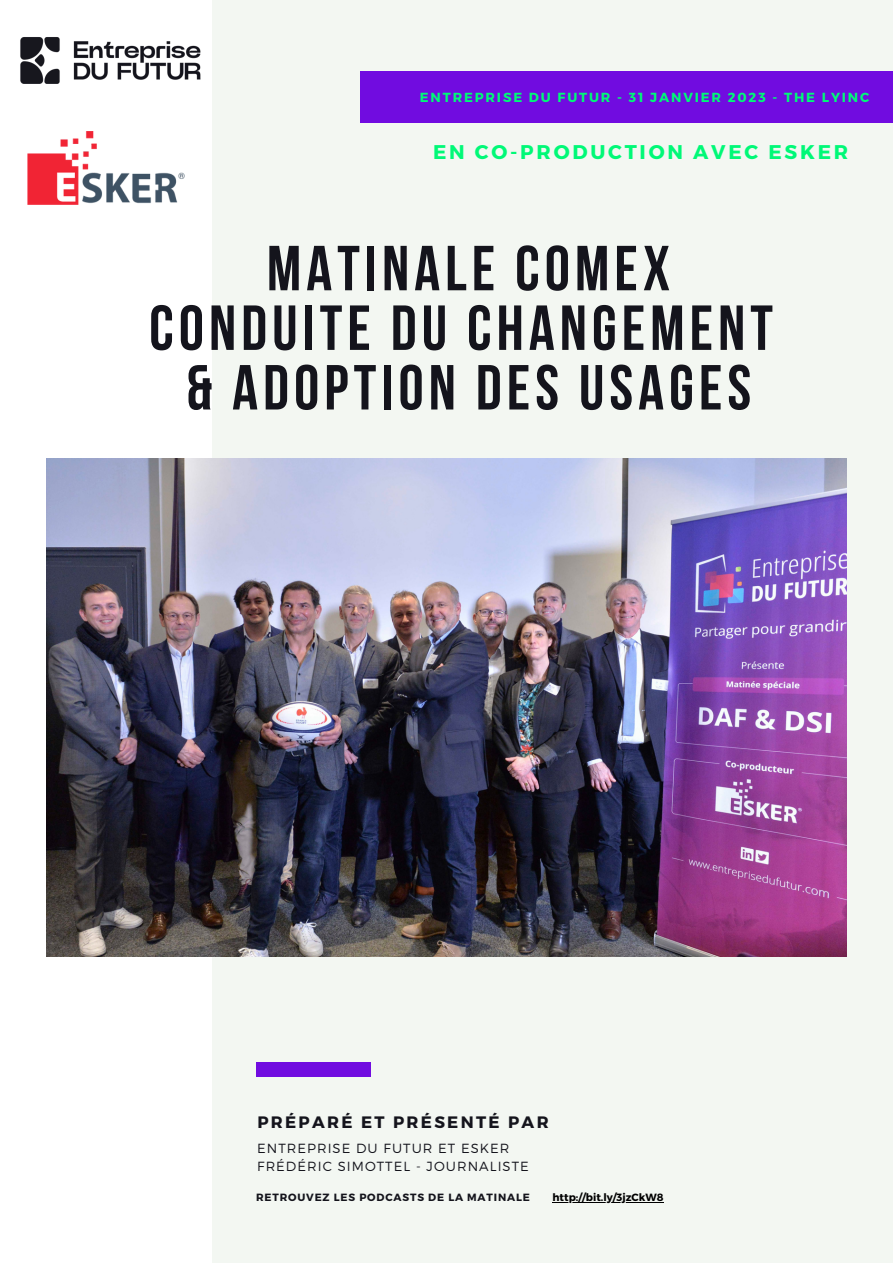
<style>
.page{position:relative;width:893px;height:1264px;background:#fff}
.page>*{position:absolute;margin:0;border:0;box-sizing:border-box;transform-origin:0 0}
.t1{font:700 63.45px "Bebas Neue";letter-spacing:.08em;color:#14141c}
.t2{font:700 19.8px "Montserrat";letter-spacing:.14em;color:#00f977}
.t3{font:700 16.5px "Montserrat";letter-spacing:.14em;color:#14141c}
.t4{font:300 13.2px "Montserrat";letter-spacing:.08em;color:#14141c}
.t5{font:700 13.2px "Montserrat";letter-spacing:.14em;color:#00f977}
.t6{font:700 10.5px "Montserrat";letter-spacing:.08em;color:#14141c}
.t7{font:700 10.5px "Montserrat";color:#000}
</style>
<div class="page">
<div style="left:0;top:0;width:892px;height:1262px;background:#f3f7f2"></div>
<div style="left:0;top:0;width:211px;height:1262px;background:#fff"></div>
<img style="left:47px;top:459px;width:799px;height:497px">
<div style="left:256px;top:1062px;width:115px;height:14px;background:#710ce0"></div>
<div style="left:360px;top:72px;width:532px;height:50px;background:#710ce0"></div>
<img style="left:20px;top:0;width:192px;height:214px">
<hr style="left:552px;top:1201px;width:111px;height:1px;background:#000">
<p class="t5" style="left:420px;top:88px;width:451px">ENTREPRISE DU FUTUR - 31 JANVIER 2023 - THE LYINC</p>
<p class="t2" style="left:433px;top:139px;width:416px">EN CO-PRODUCTION AVEC ESKER</p>
<p class="t1" style="left:267px;top:243px;width:405px">MATINALE COMEX</p>
<p class="t1" style="left:149px;top:302px;width:625px">CONDUITE DU CHANGEMENT</p>
<p class="t1" style="left:186px;top:362px;width:566px">&amp; ADOPTION DES USAGES</p>
<p class="t3" style="left:257px;top:1111px;width:293px">PRÉPARÉ ET PRÉSENTÉ PAR</p>
<p class="t4" style="left:257px;top:1139px;width:254px">ENTREPRISE DU FUTUR ET ESKER</p>
<p class="t4" style="left:257px;top:1157px;width:273px">FRÉDÉRIC SIMOTTEL - JOURNALISTE</p>
<p class="t6" style="left:256px;top:1190px;width:275px">RETROUVEZ LES PODCASTS DE LA MATINALE</p>
<p class="t7" style="left:552px;top:1190px;width:113px">http://bit.ly/3jzCkW8</p>
</div>
